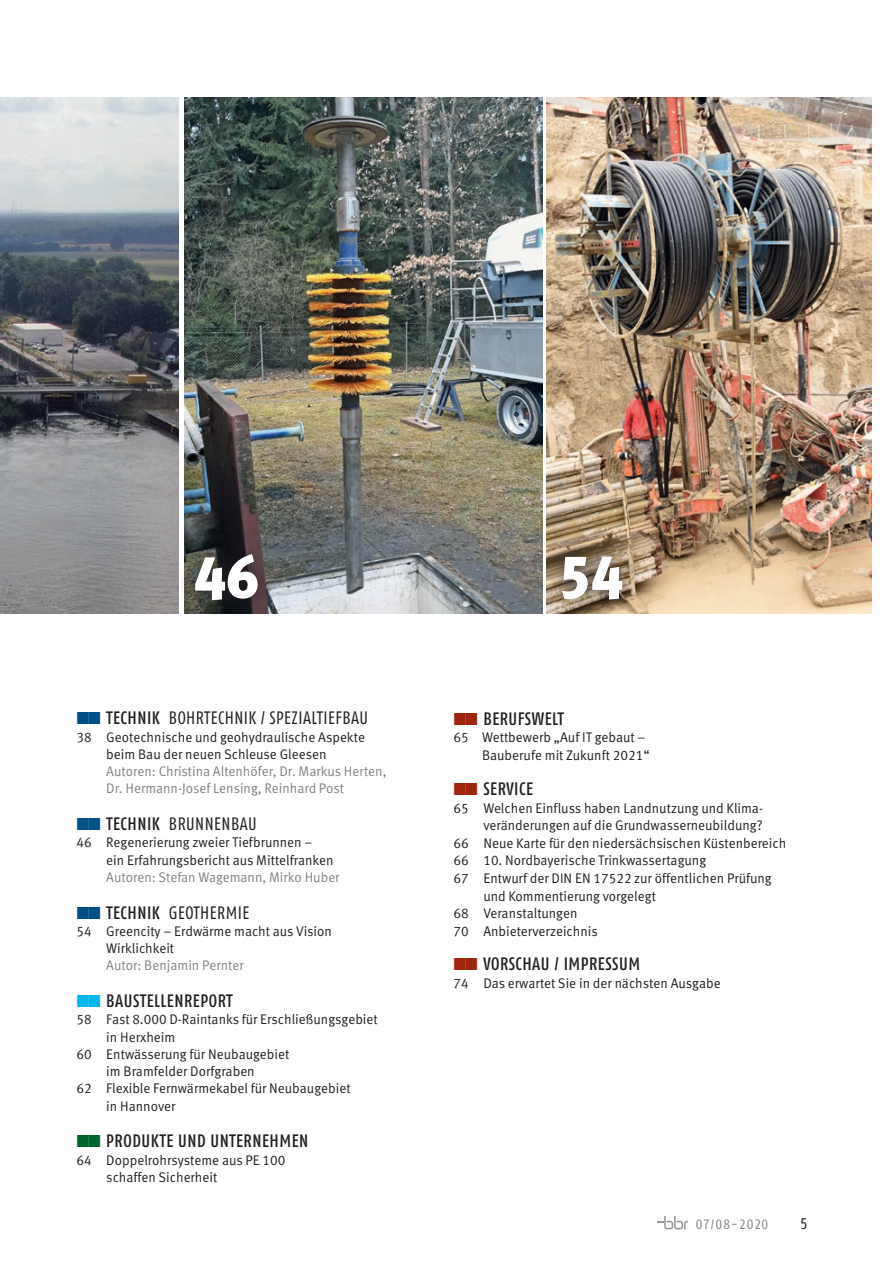
<style>
.page{position:relative;width:893px;height:1263px;background:#fff}
.page>*{position:absolute;margin:0;border:0;box-sizing:border-box;transform-origin:0 0}
.t1{font:900 59.55px "Meta OT";color:#fff;scale:.96 1}
.t2{font:500 condensed 18px "Fago OT";letter-spacing:.03em;color:#231f20;scale:.96 1}
.t3{font:condensed 18px "Fago OT";letter-spacing:.03em;color:#231f20;scale:.96 1}
.t4{font:condensed 15.3px "Fago OT";color:#231f20}
.t5{font:13.95px/17.2px "Meta OT Norm";color:#231f20;scale:.96 1}
.t6{font:13.95px/17.2px "Meta OT Norm";color:#808285;scale:.96 1}
.t7{font:condensed 13.5px "Fago OT";letter-spacing:.07em;color:#808285}
.s1{font-weight:500}
</style>
<div class="page">
<svg style="left:658px;top:1216px;width:30px;height:13px"></svg>
<img style="left:0;top:98px;width:179px;height:515px">
<img style="left:184px;top:98px;width:358px;height:515px">
<svg style="left:177px;top:538px;width:98px;height:76px;background:#464443"></svg>
<img style="left:546px;top:98px;width:326px;height:515px">
<svg style="left:546px;top:538px;width:94px;height:76px;background:#8a775f"></svg>
<h1 class="t1" style="left:194px;top:541px;width:69px">46</h1>
<h1 class="t1" style="left:558px;top:540px;width:69px">54</h1>
<p class="t3" style="left:106px;top:707px;width:274px"><span class="s1">TECHNIK</span> BOHRTECHNIK / SPEZIALTIEFBAU</p>
<p class="t5" style="left:106px;top:728px;width:271px;text-indent:-30px">38 Geotechnische und geohydraulische Aspekte beim Bau der neuen Schleuse Gleesen</p>
<p class="t6" style="left:106px;top:763px;width:293px">Autoren: Christina Altenhöfer, Dr. Markus Herten,<br>Dr. Hermann-Josef Lensing, Reinhard Post</p>
<p class="t3" style="left:106px;top:813px;width:158px"><span class="s1">TECHNIK</span> BRUNNENBAU</p>
<p class="t5" style="left:106px;top:834px;width:238px;text-indent:-30px">46 Regenerierung zweier Tiefbrunnen – ein Erfahrungsbericht aus Mittelfranken</p>
<p class="t6" style="left:106px;top:869px;width:245px">Autoren: Stefan Wagemann, Mirko Huber</p>
<p class="t3" style="left:106px;top:901px;width:150px"><span class="s1">TECHNIK</span> GEOTHERMIE</p>
<p class="t5" style="left:106px;top:923px;width:237px;text-indent:-30px">54 Greencity – Erdwärme macht aus Vision<br>Wirklichkeit</p>
<p class="t6" style="left:106px;top:957px;width:145px">Autor: Benjamin Pernter</p>
<p class="t2" style="left:106px;top:990px;width:133px">BAUSTELLENREPORT</p>
<p class="t5" style="left:77px;top:1011px;width:315px">58 Fast 8.000 D-Raintanks für Erschließungsgebiet</p>
<p class="t5" style="left:106px;top:1028px;width:74px">in Herxheim</p>
<p class="t5" style="left:77px;top:1046px;width:223px">60 Entwässerung für Neubaugebiet</p>
<p class="t5" style="left:106px;top:1063px;width:156px">im Bramfelder Dorfgraben</p>
<p class="t5" style="left:77px;top:1080px;width:287px">62 Flexible Fernwärmekabel für Neubaugebiet</p>
<p class="t5" style="left:106px;top:1097px;width:74px">in Hannover</p>
<p class="t2" style="left:106px;top:1130px;width:212px">PRODUKTE UND UNTERNEHMEN</p>
<p class="t5" style="left:106px;top:1151px;width:188px;text-indent:-30px">64 Doppelrohrsysteme aus PE 100 schaffen Sicherheit</p>
<p class="t2" style="left:483px;top:707px;width:85px">BERUFSWELT</p>
<p class="t5" style="left:454px;top:729px;width:206px;text-align:right">65 Wettbewerb „Auf IT gebaut –<br>Bauberufe mit Zukunft 2021“</p>
<p class="t2" style="left:483px;top:777px;width:53px">SERVICE</p>
<p class="t5" style="left:454px;top:799px;width:324px">65 Welchen Einfluss haben Landnutzung und Klima-</p>
<p class="t5" style="left:483px;top:817px;width:292px">veränderungen auf die Grundwasserneubildung?</p>
<p class="t5" style="left:454px;top:835px;width:348px">66 Neue Karte für den niedersächsischen Küstenbereich</p>
<p class="t5" style="left:454px;top:852px;width:265px">66 10. Nordbayerische Trinkwassertagung</p>
<p class="t5" style="left:454px;top:870px;width:333px">67 Entwurf der DIN EN 17522 zur öffentlichen Prüfung</p>
<p class="t5" style="left:483px;top:887px;width:181px">und Kommentierung vorgelegt</p>
<p class="t5" style="left:454px;top:905px;width:131px">68 Veranstaltungen</p>
<p class="t5" style="left:454px;top:923px;width:152px">70 Anbieterverzeichnis</p>
<p class="t2" style="left:483px;top:953px;width:165px">VORSCHAU / IMPRESSUM</p>
<p class="t5" style="left:454px;top:974px;width:280px">74 Das erwartet Sie in der nächsten Ausgabe</p>
<p class="t7" style="left:696px;top:1216px;width:74px">07/08-2020</p>
<p class="t4" style="left:800px;top:1215px;width:9px">5</p>
</div>
